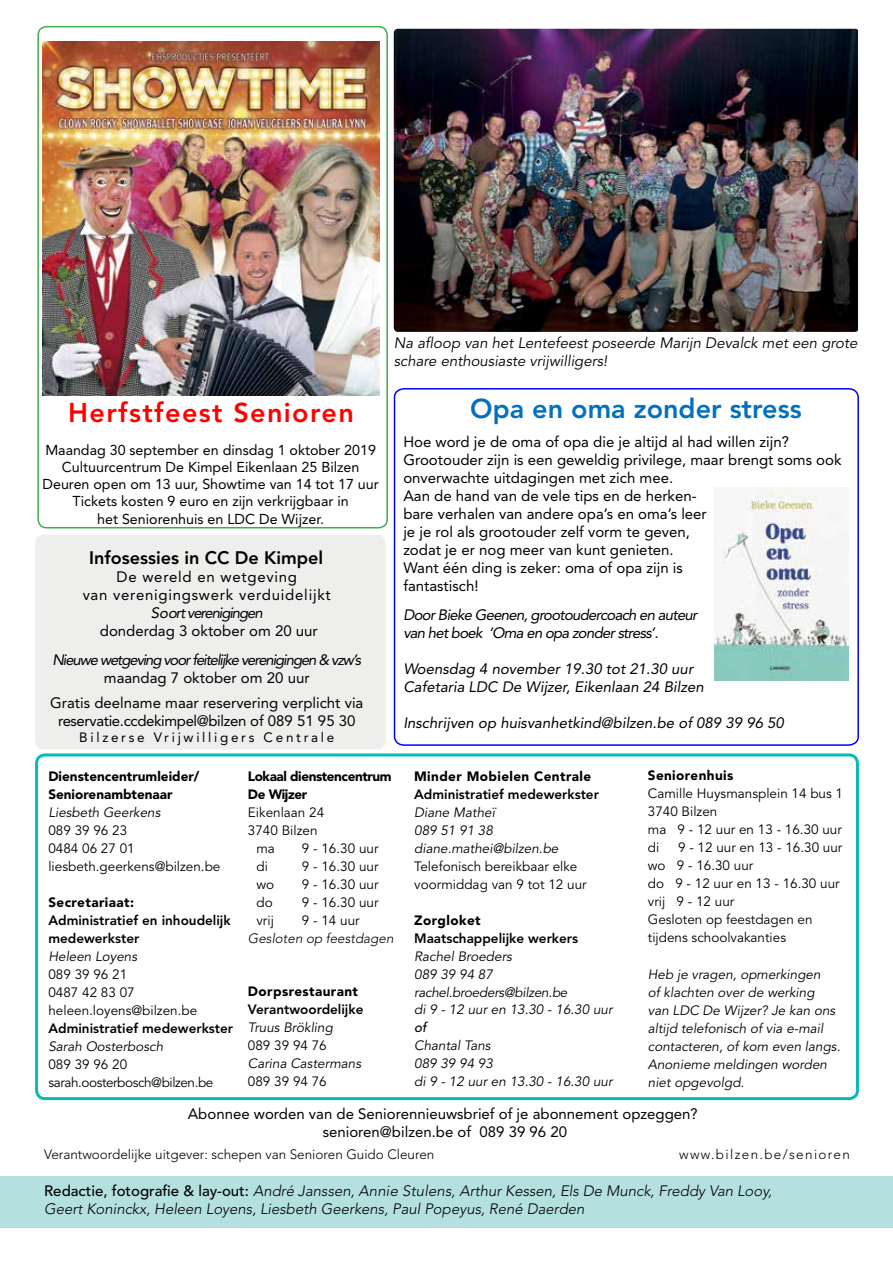
<style>
.page{position:relative;width:893px;height:1263px;background:#fff}
.page>*{position:absolute;margin:0;border:0;box-sizing:border-box;transform-origin:0 0}
.t1{font:800 27px "Avenir LT Std";color:#0070c0}
.t2{font:800 27px "Avenir LT Std";letter-spacing:.05em;color:#f00}
.t3{font:800 18px "Avenir LT Std";color:#000}
.t4{font:15px/18px "Avenir LT Std";color:#000;text-align:center}
.t5{font:italic 300 15px/18px "Avenir LT Std";color:#000}
.t6{font:italic 15px/18px "Avenir LT Std";color:#000}
.t7{font:italic 15px/18px "Avenir LT Std";color:#000}
.t8{font:italic 15px/18px "Avenir LT Std";letter-spacing:-.05em;color:#000}
.t9{font:italic 15px "Avenir LT Std";letter-spacing:-.075em;color:#000}
.t10{font:15px/18px "Avenir LT Std";letter-spacing:.05em;color:#000;text-align:center}
.t11{font:15px "Avenir LT Std";letter-spacing:-.025em;color:#000}
.t12{font:14.25px/17.1px "Avenir LT Std";color:#000;text-align:center}
.t13{font:13.5px/18px "Avenir LT Std";color:#000}
.t14{font:italic 13.5px/18px "Avenir LT Std";color:#000}
.t15{font:800 13.5px/18px "Avenir LT Std";color:#000}
.t16{font:900 13.5px "Avenir LT Std";letter-spacing:.03em;color:#000}
.t17{font:300 13.5px "Avenir LT Std";color:#000}
.t18{font:900 13.5px/18px "Avenir LT Std";letter-spacing:.01em;color:#000}
.t19{font:13.5px/18px "Avenir LT Std";letter-spacing:-.03em;color:#000}
.t20{font:900 13.5px/18px "Avenir LT Std";letter-spacing:-.03em;color:#000}
.t21{font:13.5px "Avenir LT Std";letter-spacing:.2em;color:#000}
.t22{font:300 13.5px "Avenir LT Std";letter-spacing:.1em;color:#000}
.t23{font:italic 300 13.5px "Avenir LT Std";color:#000}
.t24{font:italic 500 13.5px "Avenir LT Std";color:#000}
.s1{font-weight:500;font-style:normal}
</style>
<div class="page">
<div style="left:0;top:1176px;width:893px;height:51px;background:#b4e0df"></div>
<div style="left:35px;top:753px;width:824px;height:347px;border:3px solid #05bbb7;border-radius:9px"></div>
<div style="left:37px;top:26px;width:351px;height:502px;border:2px solid #41ad49;border-radius:9px"></div>
<img style="left:43px;top:41px;width:336px;height:354px">
<img style="left:394px;top:29px;width:464px;height:303px">
<div style="left:35px;top:535px;width:351px;height:214px;background:#eeeeed;border-radius:9px"></div>
<svg style="left:393px;top:388px;width:466px;height:358px"></svg>
<h1 class="t2" style="left:68px;top:396px;width:287px">Herfstfeest Senioren</h1>
<p class="t12" style="left:43px;top:442px;width:338px">Maandag 30 september en dinsdag 1 oktober 2019<br>Cultuurcentrum De Kimpel Eikenlaan 25 Bilzen Deuren open om 13 uur, Showtime van 14 tot 17 uur Tickets kosten 9 euro en zijn verkrijgbaar in<br>het Seniorenhuis en LDC De Wijzer.</p>
<p class="t3" style="left:89px;top:547px;width:235px">Infosessies in CC De Kimpel</p>
<p class="t10" style="left:83px;top:568px;width:250px">De wereld en wetgeving<br>van verenigingswerk verduidelijkt</p>
<p class="t9" style="left:151px;top:604px;width:113px">Soort verenigingen</p>
<p class="t4" style="left:100px;top:622px;width:219px">donderdag 3 oktober om 20 uur</p>
<p class="t9" style="left:52px;top:651px;width:310px">Nieuwe wetgeving voor feitelijke verenigingen &amp; vzw’s</p>
<p class="t4" style="left:50px;top:665px;width:315px;line-height:25.2px">maandag 7 oktober om 20 uur<br>Gratis deelname maar reservering verplicht via</p>
<p class="t11" style="left:58px;top:712px;width:299px">reservatie.ccdekimpel@bilzen of 089 51 95 30</p>
<p class="t21" style="left:79px;top:729px;width:256px">Bilzerse Vrijwilligers Centrale</p>
<p class="t7" style="left:394px;top:334px;width:465px">Na afloop van het Lentefeest poseerde Marijn Devalck met een grote schare enthousiaste vrijwilligers!</p>
<h1 class="t1" style="left:470px;top:393px;width:333px">Opa en oma zonder stress</h1>
<p class="t4" style="left:403px;top:433px;width:440px;text-align:left">Hoe word je de oma of opa die je altijd al had willen zijn?<br>Grootouder zijn is een geweldig privilege, maar brengt soms ook onverwachte uitdagingen met zich mee.<br>Aan de hand van de vele tips en de herken-<br>bare verhalen van andere opa’s en oma’s leer<br>je je rol als grootouder zelf vorm te geven,<br>zodat je er nog meer van kunt genieten.<br>Want één ding is zeker: oma of opa zijn is<br>fantastisch!</p>
<p class="t8" style="left:403px;top:606px;width:296px">Door Bieke Geenen, grootoudercoach en auteur van het boek ‘Oma en opa zonder stress’.</p>
<p class="t6" style="left:403px;top:660px;width:302px">Woensdag 4 november 19.30 tot 21.30 uur<br>Cafetaria LDC De Wijzer, Eikenlaan 24 Bilzen</p>
<p class="t6" style="left:403px;top:714px;width:382px">Inschrijven op huisvanhetkind@bilzen.be of 089 39 96 50</p>
<p class="t18" style="left:48px;top:767px;width:152px">Dienstencentrumleider/<br>Seniorenambtenaar</p>
<p class="t14" style="left:48px;top:803px;width:114px">Liesbeth Geerkens</p>
<p class="t13" style="left:48px;top:821px;width:174px">089 39 96 23<br>0484 06 27 01 liesbeth.geerkens@bilzen.be</p>
<p class="t16" style="left:48px;top:894px;width:87px">Secretariaat:</p>
<p class="t15" style="left:48px;top:911px;width:184px">Administratief en inhoudelijk medewerkster</p>
<p class="t14" style="left:48px;top:947px;width:90px">Heleen Loyens</p>
<p class="t13" style="left:48px;top:965px;width:150px">089 39 96 21<br>0487 42 83 07 heleen.loyens@bilzen.be</p>
<p class="t15" style="left:48px;top:1019px;width:186px">Administratief medewerkster</p>
<p class="t14" style="left:48px;top:1037px;width:116px">Sarah Oosterbosch</p>
<p class="t19" style="left:48px;top:1055px;width:167px">089 39 96 20 sarah.oosterbosch@bilzen.be</p>
<p class="t20" style="left:248px;top:767px;width:145px">Lokaal dienstencentrum<br>De Wijzer</p>
<p class="t13" style="left:248px;top:803px;width:78px">Eikenlaan 24</p>
<p class="t13" style="left:248px;top:821px;width:71px">3740 Bilzen</p>
<p class="t13" style="left:256px;top:839px;width:20px">ma</p>
<p class="t13" style="left:302px;top:839px;width:78px">9 - 16.30 uur</p>
<p class="t13" style="left:256px;top:857px;width:13px">di</p>
<p class="t13" style="left:302px;top:857px;width:78px">9 - 16.30 uur</p>
<p class="t13" style="left:256px;top:875px;width:19px">wo</p>
<p class="t13" style="left:302px;top:875px;width:78px">9 - 16.30 uur</p>
<p class="t13" style="left:256px;top:893px;width:18px">do</p>
<p class="t13" style="left:302px;top:893px;width:78px">9 - 16.30 uur</p>
<p class="t13" style="left:256px;top:911px;width:19px">vrij</p>
<p class="t13" style="left:302px;top:911px;width:59px">9 - 14 uur</p>
<p class="t23" style="left:248px;top:930px;width:147px">Gesloten op feestdagen</p>
<p class="t16" style="left:248px;top:983px;width:112px">Dorpsrestaurant</p>
<p class="t15" style="left:248px;top:1001px;width:117px">Verantwoordelijke</p>
<p class="t14" style="left:248px;top:1019px;width:86px">Truus Brökling</p>
<p class="t13" style="left:248px;top:1037px;width:80px">089 39 94 76</p>
<p class="t14" style="left:248px;top:1055px;width:115px">Carina Castermans</p>
<p class="t13" style="left:248px;top:1073px;width:80px">089 39 94 76</p>
<p class="t16" style="left:414px;top:768px;width:179px">Minder Mobielen Centrale</p>
<p class="t15" style="left:414px;top:785px;width:186px">Administratief medewerkster</p>
<p class="t14" style="left:414px;top:803px;width:146px">Diane Matheï<br>089 51 91 38 diane.mathei@bilzen.be</p>
<p class="t13" style="left:414px;top:857px;width:174px">Telefonisch bereikbaar elke voormiddag van 9 tot 12 uur</p>
<p class="t16" style="left:414px;top:912px;width:68px">Zorgloket</p>
<p class="t15" style="left:414px;top:929px;width:166px">Maatschappelijke werkers</p>
<p class="t14" style="left:414px;top:947px;width:200px">Rachel Broeders<br>089 39 94 87 rachel.broeders@bilzen.be<br>di 9 - 12 uur en 13.30 - 16.30 uur</p>
<p class="t24" style="left:414px;top:1020px;width:14px">of</p>
<p class="t14" style="left:414px;top:1037px;width:200px">Chantal Tans<br>089 39 94 93<br>di 9 - 12 uur en 13.30 - 16.30 uur</p>
<p class="t16" style="left:648px;top:767px;width:87px">Seniorenhuis</p>
<p class="t13" style="left:648px;top:785px;width:197px">Camille Huysmansplein 14 bus 1<br>3740 Bilzen<br>ma 9 - 12 uur en 13 - 16.30 uur di</p>
<p class="t13" style="left:648px;top:839px;width:196px;text-indent:30px">9 - 12 uur en 13 - 16.30 uur wo 9 - 16.30 uur<br>do 9 - 12 uur en 13 - 16.30 uur vrij 9 - 12 uur<br>Gesloten op feestdagen en tijdens schoolvakanties</p>
<p class="t14" style="left:648px;top:965px;width:194px">Heb je vragen, opmerkingen<br>of klachten over de werking<br>van LDC De Wijzer? Je kan ons altijd telefonisch of via e-mail contacteren, of kom even langs.<br>Anonieme meldingen worden niet opgevolgd.</p>
<p class="t4" style="left:188px;top:1104px;width:512px">Abonnee worden van de Seniorennieuwsbrief of je abonnement opzeggen? senioren@bilzen.be of 089 39 96 20</p>
<p class="t17" style="left:44px;top:1146px;width:392px">Verantwoordelijke uitgever: schepen van Senioren Guido Cleuren</p>
<p class="t22" style="left:679px;top:1146px;width:172px">www.bilzen.be/senioren</p>
<p class="t5" style="left:44px;top:1182px;width:729px"><span class="s1">Redactie, fotografie &amp; lay-out:</span> André Janssen, Annie Stulens, Arthur Kessen, Els De Munck, Freddy Van Looy,<br>Geert Koninckx, Heleen Loyens, Liesbeth Geerkens, Paul Popeyus, René Daerden</p>
</div>
